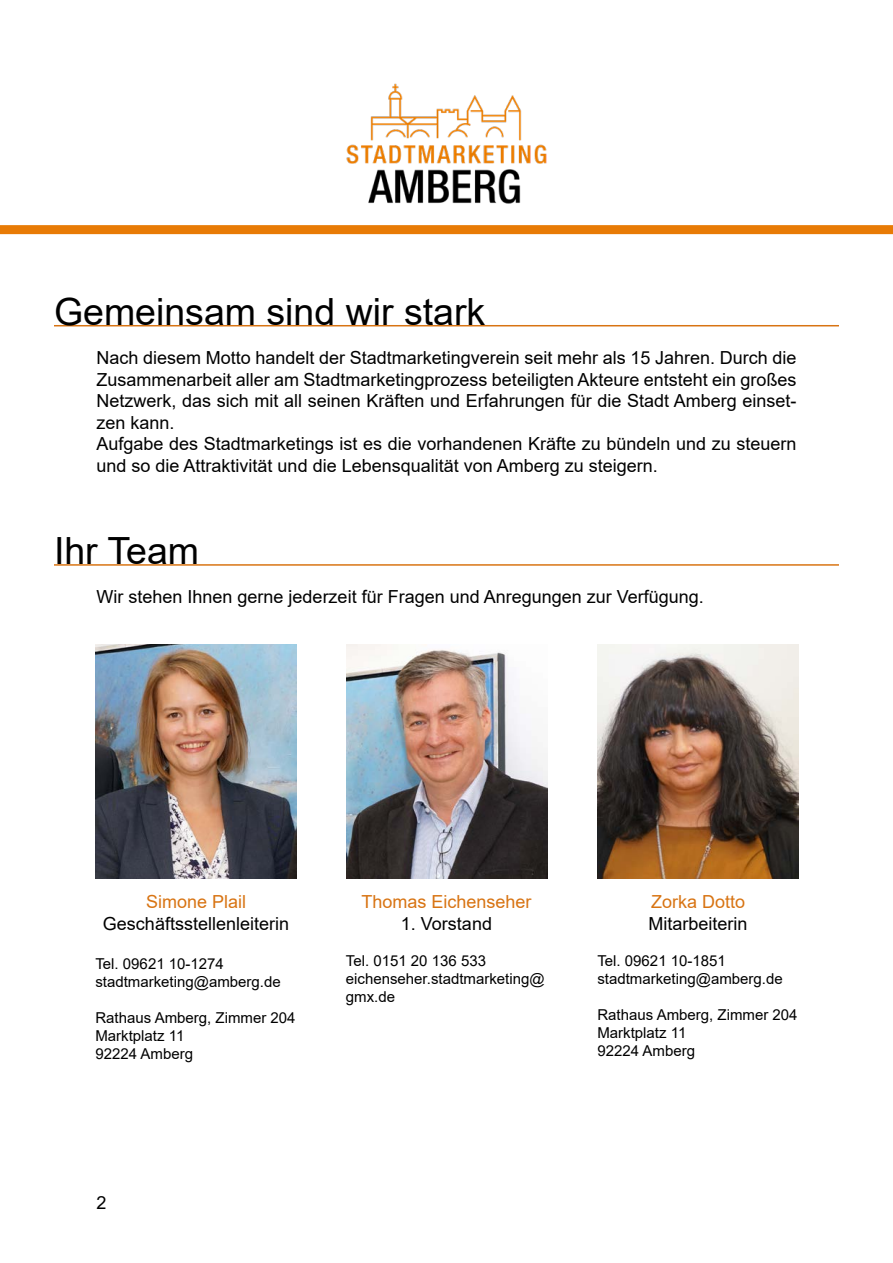
<style>
.page{position:relative;width:893px;height:1263px;background:#fff}
.page>*{position:absolute;margin:0;border:0;box-sizing:border-box;transform-origin:0 0}
.t1{font:37.5px "Arial";color:#000}
.t2{font:18px/21.6px "Arial";color:#000}
.t3{font:18px "Arial";color:#d87413}
.t4{font:15px/18px "Arial";color:#000}
</style>
<div class="page">
<img style="left:346px;top:83px;width:201px;height:121px">
<div style="left:0;top:225px;width:893px;height:9px;background:#e87b05"></div>
<hr style="left:54px;top:325px;width:785px;height:1px;background:#d87413">
<hr style="left:54px;top:564px;width:785px;height:2px;background:#d87413">
<img style="left:95px;top:644px;width:202px;height:234px">
<img style="left:346px;top:644px;width:201px;height:234px">
<img style="left:597px;top:644px;width:202px;height:234px">
<h1 class="t1" style="left:54px;top:286px;width:433px">Gemeinsam sind wir stark</h1>
<p class="t2" style="left:97px;top:347px;width:701px">Nach diesem Motto handelt der Stadtmarketingverein seit mehr als 15 Jahren. Durch die Zusammenarbeit aller am Stadtmarketingprozess beteiligten Akteure entsteht ein großes Netzwerk, das sich mit all seinen Kräften und Erfahrungen für die Stadt Amberg einset&shy;zen kann.<br>Aufgabe des Stadtmarketings ist es die vorhandenen Kräfte zu bündeln und zu steuern und so die Attraktivität und die Lebensqualität von Amberg zu steigern.</p>
<h1 class="t1" style="left:54px;top:525px;width:147px">Ihr Team</h1>
<p class="t2" style="left:97px;top:586px;width:609px">Wir stehen Ihnen gerne jederzeit für Fragen und Anregungen zur Verfügung.</p>
<p class="t3" style="left:146px;top:889px;width:102px">Simone Plail</p>
<p class="t2" style="left:103px;top:913px;width:188px">Geschäftsstellenleiterin</p>
<p class="t4" style="left:95px;top:955px;width:187px">Tel. 09621 10-1274 stadtmarketing@amberg.de</p>
<p class="t4" style="left:95px;top:1009px;width:202px">Rathaus Amberg, Zimmer 204<br>Marktplatz 11<br>92224 Amberg</p>
<p class="t3" style="left:361px;top:889px;width:172px">Thomas Eichenseher</p>
<p class="t2" style="left:401px;top:913px;width:93px">1. Vorstand</p>
<p class="t4" style="left:346px;top:951px;width:200px">Tel. 0151 20 136 533 eichenseher.stadtmarketing@ gmx.de</p>
<p class="t2" style="left:97px;top:1192px;width:12px">2</p>
<p class="t3" style="left:651px;top:889px;width:96px">Zorka Dotto</p>
<p class="t2" style="left:648px;top:913px;width:101px">Mitarbeiterin</p>
<p class="t4" style="left:597px;top:951px;width:187px">Tel. 09621 10-1851 stadtmarketing@amberg.de</p>
<p class="t4" style="left:597px;top:1005px;width:202px">Rathaus Amberg, Zimmer 204<br>Marktplatz 11<br>92224 Amberg</p>
</div>
